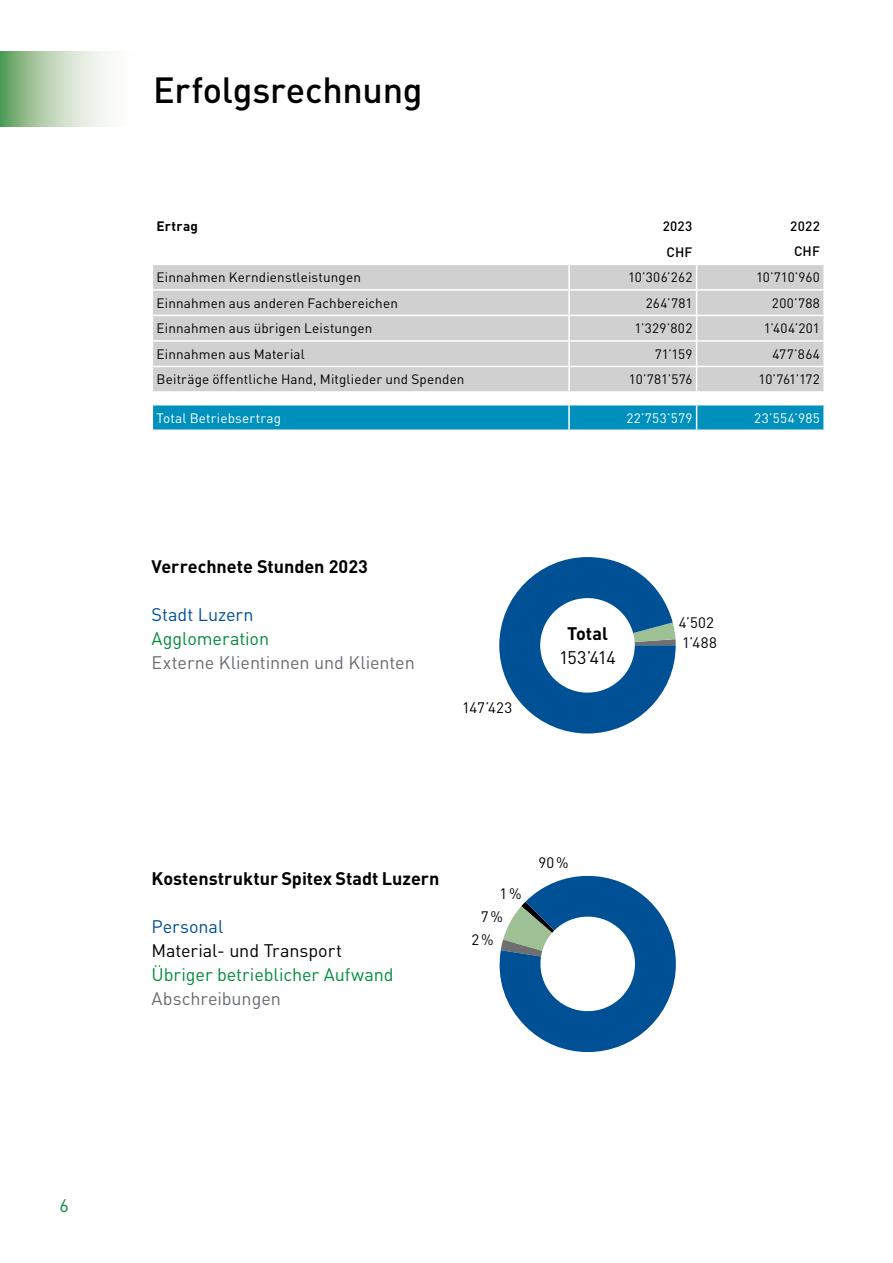
<style>
.page{position:relative;width:893px;height:1263px;background:#fff}
.page>*{position:absolute;margin:0;border:0;box-sizing:border-box;transform-origin:0 0}
.t1{font:500 36px "DIN Pro";letter-spacing:-.005em;color:#000}
.t2{font:700 18px "DIN Pro";color:#000}
.t3{font:18px "DIN Pro";letter-spacing:-.005em;color:#686c72}
.t4{font:18px "DIN Pro";letter-spacing:-.005em;color:#008b3b}
.t5{font:18px "DIN Pro";letter-spacing:-.005em;color:#000}
.t6{font:18px "DIN Pro";letter-spacing:-.005em;color:#005095}
.t7{font:15px/19.5px "DIN Pro";letter-spacing:.02em;color:#000}
.t8{font:13.5px "DIN Pro";letter-spacing:.01em;color:#000}
.t9{font:13.5px "DIN Pro";letter-spacing:.02em;color:#fff}
.t10{font:500 13.5px "DIN Pro";letter-spacing:.02em;color:#000}
.t11{font:700 13.5px "DIN Pro";letter-spacing:.015em;color:#000}
</style>
<div class="page">
<svg style="left:499px;top:557px;width:177px;height:176px"></svg>
<div style="left:540px;top:598px;width:95px;height:95px;background:#fff;border-radius:50%"></div>
<svg style="left:0;top:51px;width:106px;height:76px;background:#b6d1b2"></svg>
<svg style="left:152px;top:265px;width:672px;height:164px;background:#b8cdd3"></svg>
<hr style="left:823px;top:405px;width:2px;height:24px;background:#fff">
<svg style="left:499px;top:875px;width:177px;height:177px"></svg>
<h2 class="t4" style="left:60px;top:1194px;width:11px">6</h2>
<h1 class="t1" style="left:153px;top:60px;width:271px">Erfolgsrechnung</h1>
<p class="t11" style="left:157px;top:217px;width:43px">Ertrag</p>
<p class="t10" style="left:663px;top:215px;width:31px">2023</p>
<p class="t10" style="left:790px;top:215px;width:31px">2022</p>
<p class="t10" style="left:666px;top:241px;width:27px">CHF</p>
<p class="t10" style="left:794px;top:241px;width:27px">CHF</p>
<p class="t8" style="left:157px;top:269px;width:206px">Einnahmen Kerndienstleistungen</p>
<p class="t8" style="left:628px;top:269px;width:66px">10’306’262</p>
<p class="t8" style="left:756px;top:269px;width:65px">10’710’960</p>
<p class="t8" style="left:157px;top:294px;width:243px">Einnahmen aus anderen Fachbereichen</p>
<p class="t8" style="left:646px;top:294px;width:48px">264’781</p>
<p class="t8" style="left:772px;top:294px;width:50px">200’788</p>
<p class="t8" style="left:157px;top:320px;width:217px">Einnahmen aus übrigen Leistungen</p>
<p class="t8" style="left:634px;top:320px;width:59px">1’329’802</p>
<p class="t8" style="left:764px;top:320px;width:58px">1’404’201</p>
<p class="t8" style="left:157px;top:345px;width:150px">Einnahmen aus Material</p>
<p class="t8" style="left:655px;top:345px;width:39px">71’159</p>
<p class="t8" style="left:772px;top:345px;width:49px">477’864</p>
<p class="t8" style="left:157px;top:371px;width:309px">Beiträge öffentliche Hand, Mitglieder und Spenden</p>
<p class="t8" style="left:629px;top:371px;width:65px">10’781’576</p>
<p class="t8" style="left:759px;top:371px;width:63px">10’761’172</p>
<p class="t9" style="left:157px;top:409px;width:126px">Total Betriebsertrag</p>
<p class="t9" style="left:626px;top:409px;width:68px">22’753’579</p>
<p class="t9" style="left:754px;top:409px;width:67px">23’554’985</p>
<h2 class="t2" style="left:152px;top:554px;width:218px">Verrechnete Stunden 2023</h2>
<h2 class="t6" style="left:152px;top:603px;width:103px">Stadt Luzern</h2>
<h2 class="t4" style="left:152px;top:627px;width:119px">Agglomeration</h2>
<h2 class="t3" style="left:152px;top:651px;width:265px">Externe Klientinnen und Klienten</h2>
<p class="t7" style="left:462px;top:697px;width:52px">147’423</p>
<h2 class="t2" style="left:567px;top:622px;width:42px">Total</h2>
<h2 class="t5" style="left:559px;top:646px;width:58px">153’414</h2>
<h2 class="t2" style="left:152px;top:866px;width:290px">Kostenstruktur Spitex Stadt Luzern</h2>
<h2 class="t6" style="left:152px;top:915px;width:73px">Personal</h2>
<h2 class="t5" style="left:152px;top:939px;width:192px">Material- und Transport</h2>
<h2 class="t4" style="left:152px;top:963px;width:244px">Übriger betrieblicher Aufwand</h2>
<h2 class="t3" style="left:152px;top:987px;width:131px">Abschreibungen</h2>
<p class="t7" style="left:499px;top:883px;width:24px">1%</p>
<p class="t7" style="left:481px;top:906px;width:24px">7%</p>
<p class="t7" style="left:471px;top:930px;width:24px">2%</p>
<p class="t7" style="left:538px;top:853px;width:32px">90%</p>
<p class="t7" style="left:679px;top:613px;width:40px">4’502<br>1’488</p>
</div>
